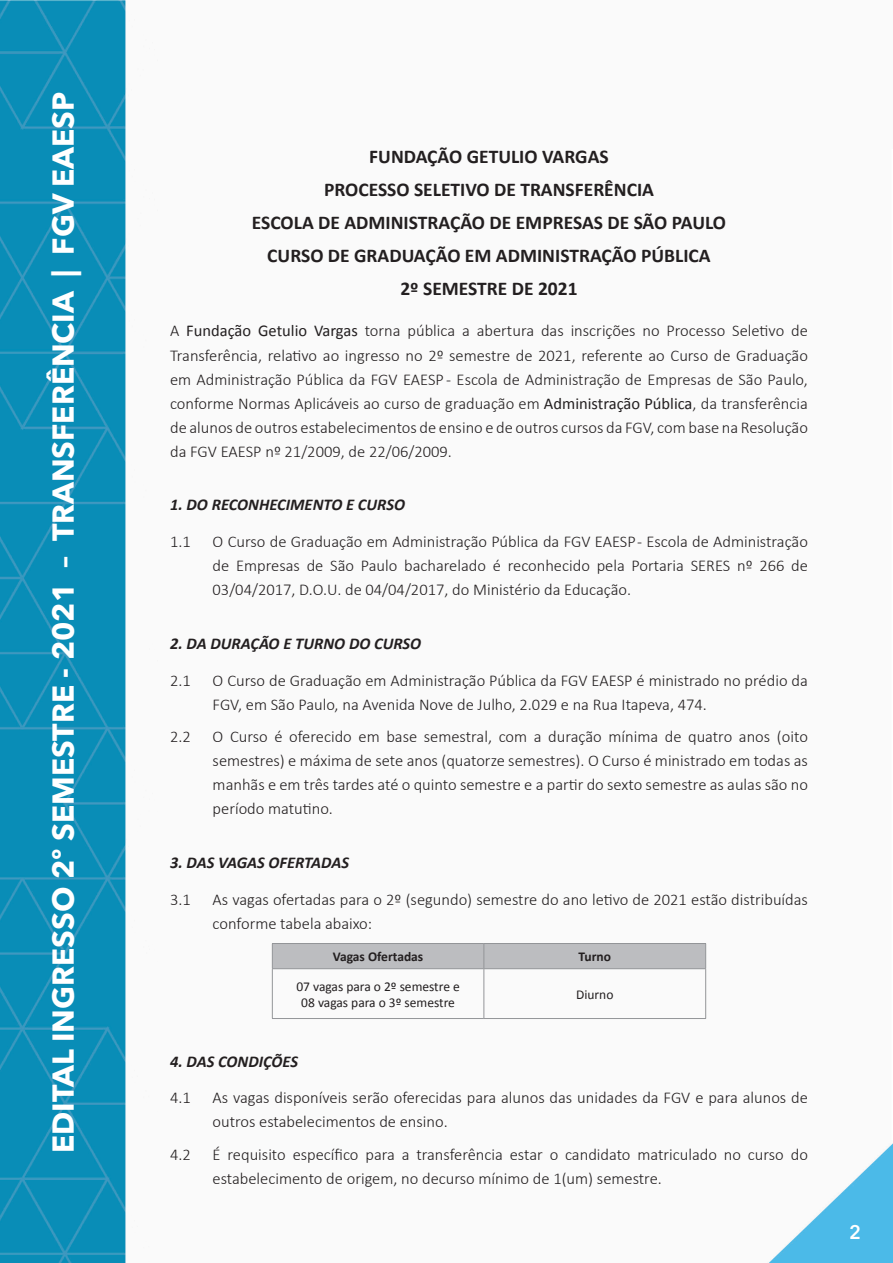
<style>
.page{position:relative;width:893px;height:1263px;background:#fff}
.page>*{position:absolute;margin:0;border:0;box-sizing:border-box;transform-origin:0 0}
.t1{font:700 30px "Avenir Next LT Pro";color:#fff}
.t2{font:700 19.5px/33px "Calibri";color:#231f20;text-align:center}
.t3{font:600 19.5px "Avenir Next LT Pro";color:#fff}
.t4{font:300 16.5px/24px "Calibri";color:#231f20}
.t5{font:italic 700 16.5px "Calibri";color:#231f20}
.t6{font:13.5px/16.2px "Calibri";color:#231f20;text-align:center}
.t7{font:700 13.5px "Calibri";color:#231f20}
.s1{font-weight:400}
</style>
<div class="page">
<img style="left:0;top:0;width:893px;height:1262px">
<div style="left:170px;top:0;width:723px;height:149px;background:#fafafa"></div>
<div style="left:272px;top:943px;width:434px;height:25px;background:#bcbdc0"></div>
<hr style="left:272px;top:968px;width:212px;height:1px;background:#939598">
<hr style="left:272px;top:969px;width:1px;height:49px;background:#939598">
<hr style="left:484px;top:968px;width:222px;height:1px;background:#939598">
<hr style="left:483px;top:969px;width:1px;height:49px;background:#939598">
<hr style="left:705px;top:969px;width:1px;height:49px;background:#939598">
<hr style="left:272px;top:1018px;width:212px;height:1px;background:#939598">
<hr style="left:484px;top:1018px;width:222px;height:1px;background:#939598">
<h1 class="t1" style="left:45px;top:1153px;width:1063px;rotate:-90deg">EDITAL INGRESSO 2º SEMESTRE - 2021 – TRANSFERÊNCIA | FGV EAESP</h1>
<p class="t2" style="left:252px;top:140px;width:476px">FUNDAÇÃO GETULIO VARGAS<br>PROCESSO SELETIVO DE TRANSFERÊNCIA<br>ESCOLA DE ADMINISTRAÇÃO DE EMPRESAS DE SÃO PAULO CURSO DE GRADUAÇÃO EM ADMINISTRAÇÃO PÚBLICA<br>2º SEMESTRE DE 2021</p>
<p class="t4" style="left:170px;top:319px;width:639px;text-align:justify">A <span class="s1">Fundação Getulio Vargas</span> torna pública a abertura das inscrições no Processo Seletivo de Transferência, relativo ao ingresso no 2º semestre de 2021, referente ao Curso de Graduação em Administração Pública da FGV EAESP - Escola de Administração de Empresas de São Paulo, conforme Normas Aplicáveis ao curso de graduação em <span class="s1">Administração Pública</span>, da transferência de alunos de outros estabelecimentos de ensino e de outros cursos da FGV, com base na Resolução da FGV EAESP nº 21/2009, de 22/06/2009.</p>
<p class="t5" style="left:170px;top:495px;width:236px">1. DO RECONHECIMENTO E CURSO</p>
<p class="t4" style="left:170px;top:529px;width:22px">1.1</p>
<p class="t4" style="left:213px;top:529px;width:597px;text-align:justify">O Curso de Graduação em Administração Pública da FGV EAESP - Escola de Administração de Empresas de São Paulo bacharelado é reconhecido pela Portaria SERES nº 266 de 03/04/2017, D.O.U. de 04/04/2017, do Ministério da Educação.</p>
<p class="t5" style="left:170px;top:633px;width:253px">2. DA DURAÇÃO E TURNO DO CURSO</p>
<p class="t4" style="left:170px;top:668px;width:22px">2.1</p>
<p class="t4" style="left:213px;top:668px;width:597px">O Curso de Graduação em Administração Pública da FGV EAESP é ministrado no prédio da<br>FGV, em São Paulo, na Avenida Nove de Julho, 2.029 e na Rua Itapeva, 474.</p>
<p class="t4" style="left:170px;top:724px;width:22px">2.2</p>
<p class="t4" style="left:213px;top:724px;width:597px;text-align:justify">O Curso é oferecido em base semestral, com a duração mínima de quatro anos (oito semestres) e máxima de sete anos (quatorze semestres). O Curso é ministrado em todas as manhãs e em três tardes até o quinto semestre e a partir do sexto semestre as aulas são no período matutino.</p>
<p class="t5" style="left:170px;top:852px;width:180px">3. DAS VAGAS OFERTADAS</p>
<p class="t4" style="left:170px;top:887px;width:22px">3.1</p>
<p class="t4" style="left:213px;top:887px;width:597px">As vagas ofertadas para o 2º (segundo) semestre do ano letivo de 2021 estão distribuídas conforme tabela abaixo:</p>
<p class="t7" style="left:333px;top:948px;width:92px">Vagas Ofertadas</p>
<p class="t7" style="left:578px;top:948px;width:34px">Turno</p>
<p class="t6" style="left:296px;top:977px;width:165px">07 vagas para o 2º semestre e<br>08 vagas para o 3º semestre</p>
<p class="t6" style="left:576px;top:985px;width:39px">Diurno</p>
<p class="t5" style="left:170px;top:1051px;width:130px">4. DAS CONDIÇÕES</p>
<p class="t4" style="left:170px;top:1086px;width:22px">4.1</p>
<p class="t4" style="left:213px;top:1086px;width:597px">As vagas disponíveis serão oferecidas para alunos das unidades da FGV e para alunos de outros estabelecimentos de ensino.</p>
<p class="t4" style="left:170px;top:1142px;width:22px">4.2</p>
<p class="t4" style="left:213px;top:1142px;width:597px">É requisito específico para a transferência estar o candidato matriculado no curso do estabelecimento de origem, no decurso mínimo de 1(um) semestre.</p>
<p class="t3" style="left:849px;top:1220px;width:13px">2</p>
</div>
